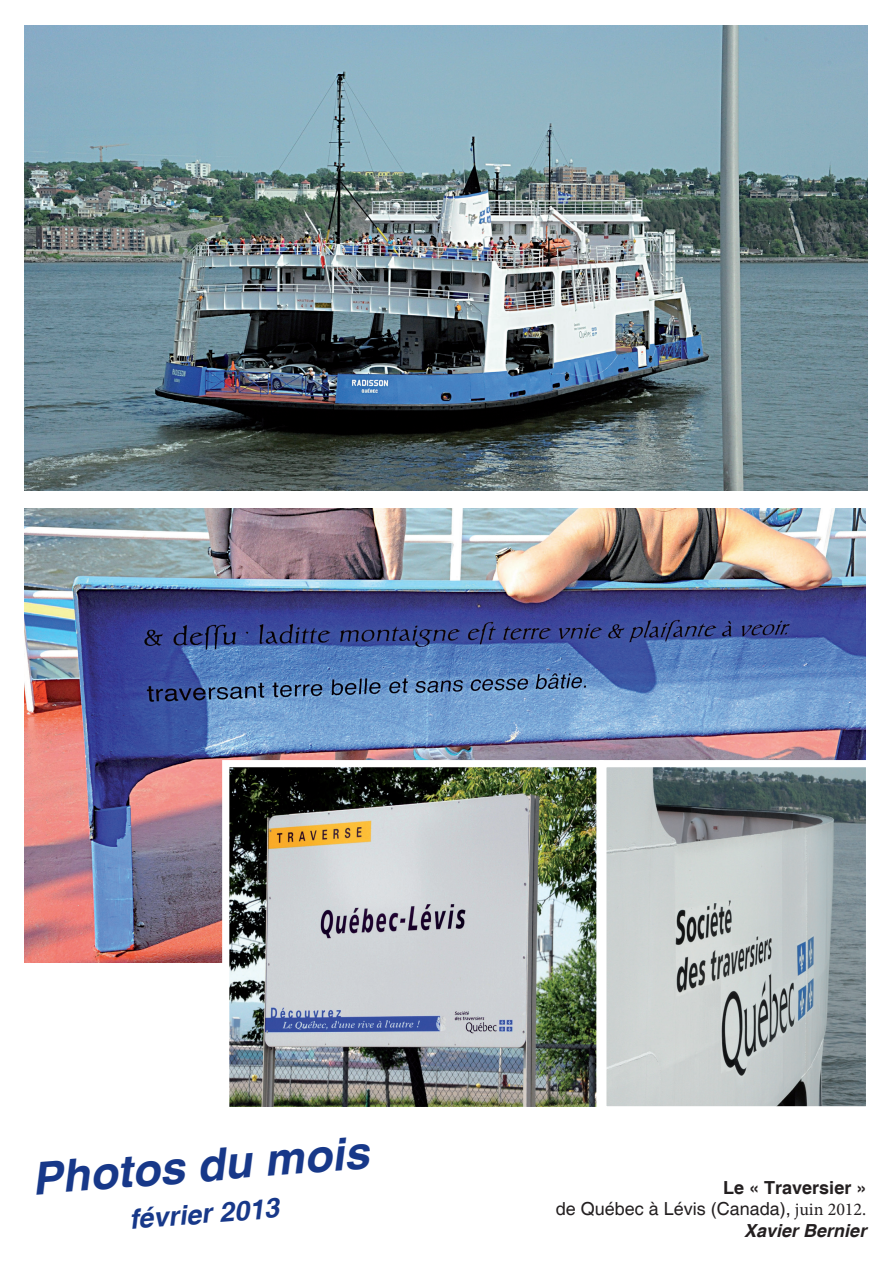
<style>
.page{position:relative;width:893px;height:1263px;background:#fff}
.page>*{position:absolute;margin:0;border:0;box-sizing:border-box;transform-origin:0 0}
.t1{font:italic 700 45px "Helvetica";color:#173889}
.t2{font:italic 700 27px "Helvetica";color:#173889}
.t3{font:18px/21.6px "Helvetica";color:#231f20;text-align:right}
.s1{font-weight:700}
.s2{font-family:"Minion Pro"}
.s3{font-weight:700;font-style:italic}
</style>
<div class="page">
<img style="left:24px;top:509px;width:841px;height:453px">
<img style="left:230px;top:768px;width:365px;height:338px">
<div style="left:222px;top:760px;width:381px;height:354px;border:7px solid #fff"></div>
<img style="left:24px;top:26px;width:843px;height:464px">
<img style="left:607px;top:768px;width:258px;height:337px">
<div style="left:599px;top:760px;width:274px;height:353px;border:7px solid #fff"></div>
<h1 class="t1" style="left:30px;top:1152px;width:339px;rotate:-5deg">Photos du mois</h1>
<h2 class="t2" style="left:128px;top:1203px;width:152px;rotate:-5deg">février 2013</h2>
<p class="t3" style="left:556px;top:1177px;width:312px"><span class="s1">Le « Traversier »<br></span>de Québec à Lévis (Canada), <span class="s2">juin 2012.<br></span><span class="s3">Xavier Bernier</span></p>
</div>
